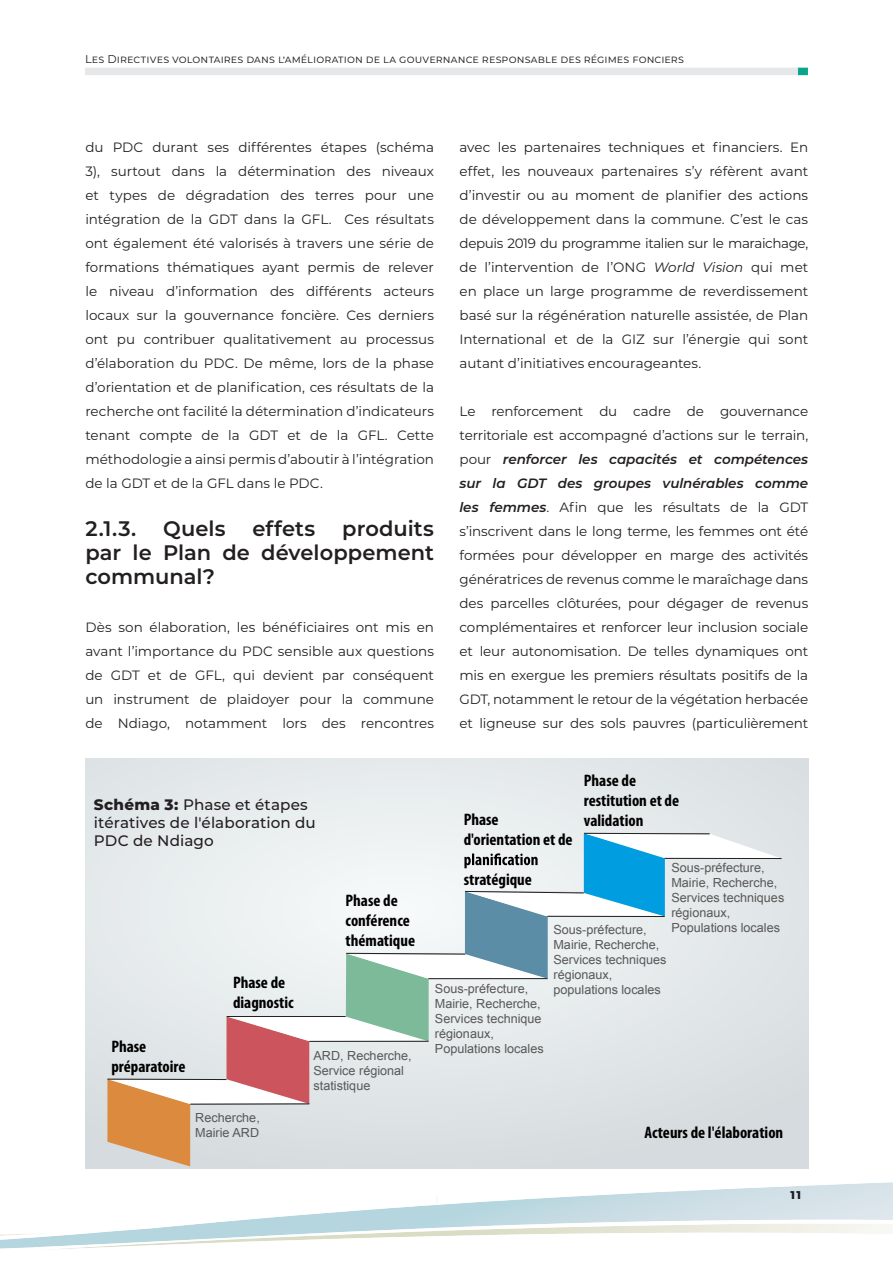
<style>
.page{position:relative;width:893px;height:1263px;background:#fff}
.page>*{position:absolute;margin:0;border:0;box-sizing:border-box;transform-origin:0 0}
.t1{font:600 21px/24px "Montserrat";color:#231f20;text-align:justify}
.t2{font:700 condensed 16.65px/20.1px "Myriad Pro";color:#000}
.H2_02{font:500 15.15px/18.1px "Montserrat";letter-spacing:.005em;color:#231f20}
.t3{font:13.5px/24px "Montserrat";letter-spacing:-.01em;color:#231f20;text-align:justify}
.t4{font:12.45px/15px "Arial";color:#585857}
.t5{font:11.25px "Montserrat";letter-spacing:.01em;color:#231f20}
.Text_02{font:800 11.25px "Montserrat";color:#231f20}
.s1{font-style:italic}
.s2{font-weight:600;font-style:italic}
.s3{font-weight:800}
</style>
<div class="page">
<div style="left:798px;top:68px;width:10px;height:7px;background:#09a68d"></div>
<div style="left:85px;top:68px;width:713px;height:7px;background:#e6e7e9"></div>
<img style="left:0;top:1099px;width:893px;height:150px">
<div style="left:85px;top:759px;width:723px;height:409px;background:#e3e8ea"></div>
<svg style="left:107px;top:833px;width:675px;height:333px"></svg>
<p class="t5" style="left:85px;top:51px;width:600px">Les Directives volontaires dans l’amélioration de la gouvernance responsable des régimes fonciers</p>
<p class="t3" style="left:85px;top:134px;width:350px">du PDC durant ses différentes étapes (schéma 3), surtout dans la détermination des niveaux et types de dégradation des terres pour une intégration de la GDT dans la GFL. Ces résultats ont également été valorisés à travers une série de formations thématiques ayant permis de relever le niveau d’information des différents acteurs locaux sur la gouvernance foncière. Ces derniers ont pu contribuer qualitativement au processus d’élaboration du PDC. De même, lors de la phase d’orientation et de planification, ces résultats de la recherche ont facilité la détermination d’indicateurs tenant compte de la GDT et de la GFL. Cette méthodologie a ainsi permis d’aboutir à l’intégration de la GDT et de la GFL dans le PDC.</p>
<h1 class="t1" style="left:85px;top:515px;width:53px">2.1.3.</h1>
<h1 class="t1" style="left:163px;top:515px;width:64px">Quels</h1>
<h1 class="t1" style="left:252px;top:515px;width:64px">effets</h1>
<h1 class="t1" style="left:85px;top:515px;width:350px;text-indent:257px">produits par le Plan de développement communal?</h1>
<p class="t3" style="left:85px;top:614px;width:350px">Dès son élaboration, les bénéficiaires ont mis en avant l’importance du PDC sensible aux questions de GDT et de GFL, qui devient par conséquent un instrument de plaidoyer pour la commune de Ndiago, notamment lors des rencontres</p>
<p class="t3" style="left:460px;top:134px;width:350px">avec les partenaires techniques et financiers. En effet, les nouveaux partenaires s’y réfèrent avant d’investir ou au moment de planifier des actions de développement dans la commune. C’est le cas depuis 2019 du programme italien sur le maraichage, de l’intervention de l’ONG <span class="s1">World Vision</span> qui met en place un large programme de reverdissement basé sur la régénération naturelle assistée, de Plan International et de la GIZ sur l’énergie qui sont autant d’initiatives encourageantes.</p>
<p class="t3" style="left:460px;top:398px;width:350px">Le renforcement du cadre de gouvernance territoriale est accompagné d’actions sur le terrain, pour <span class="s2">renforcer les capacités et compétences sur la GDT des groupes vulnérables comme les femmes</span>. Afin que les résultats de la GDT s’inscrivent dans le long terme, les femmes ont été formées pour développer en marge des activités génératrices de revenus comme le maraîchage dans des parcelles clôturées, pour dégager de revenus complémentaires et renforcer leur inclusion sociale et leur autonomisation. De telles dynamiques ont mis en exergue les premiers résultats positifs de la GDT, notamment le retour de la végétation herbacée et ligneuse sur des sols pauvres (particulièrement</p>
<p class="H2_02" style="left:94px;top:795px;width:223px"><span class="s3">Schéma 3:</span> Phase et étapes itératives de l'élaboration du<br>PDC de Ndiago</p>
<p class="t2" style="left:233px;top:972px;width:62px">Phase de diagnostic</p>
<p class="t2" style="left:346px;top:890px;width:71px">Phase de conférence thématique</p>
<p class="t2" style="left:111px;top:1036px;width:76px">Phase préparatoire</p>
<p class="t4" style="left:195px;top:1110px;width:66px">Recherche,<br>Mairie ARD</p>
<p class="t4" style="left:314px;top:1048px;width:100px">ARD, Recherche,<br>Service régional statistique</p>
<p class="t2" style="left:464px;top:809px;width:110px">Phase d'orientation et de</p>
<p class="t2" style="left:464px;top:869px;width:70px">stratégique</p>
<p class="t2" style="left:584px;top:770px;width:97px">Phase de restitution et de validation</p>
<p class="t4" style="left:671px;top:861px;width:114px">Sous-préfecture,<br>Mairie, Recherche,<br>Services techniques régionaux,</p>
<p class="t4" style="left:435px;top:981px;width:110px">Sous-préfecture,<br>Mairie, Recherche,<br>Services technique régionaux,<br>Populations locales</p>
<p class="t4" style="left:553px;top:922px;width:95px">Sous-préfecture,</p>
<p class="t4" style="left:671px;top:921px;width:110px">Populations locales</p>
<p class="t4" style="left:553px;top:937px;width:114px">Mairie, Recherche,<br>Services techniques régionaux, populations locales</p>
<p class="t2" style="left:645px;top:1122px;width:140px">Acteurs de l'élaboration</p>
<p class="Text_02" style="left:790px;top:1187px;width:12px">11</p>
</div>
